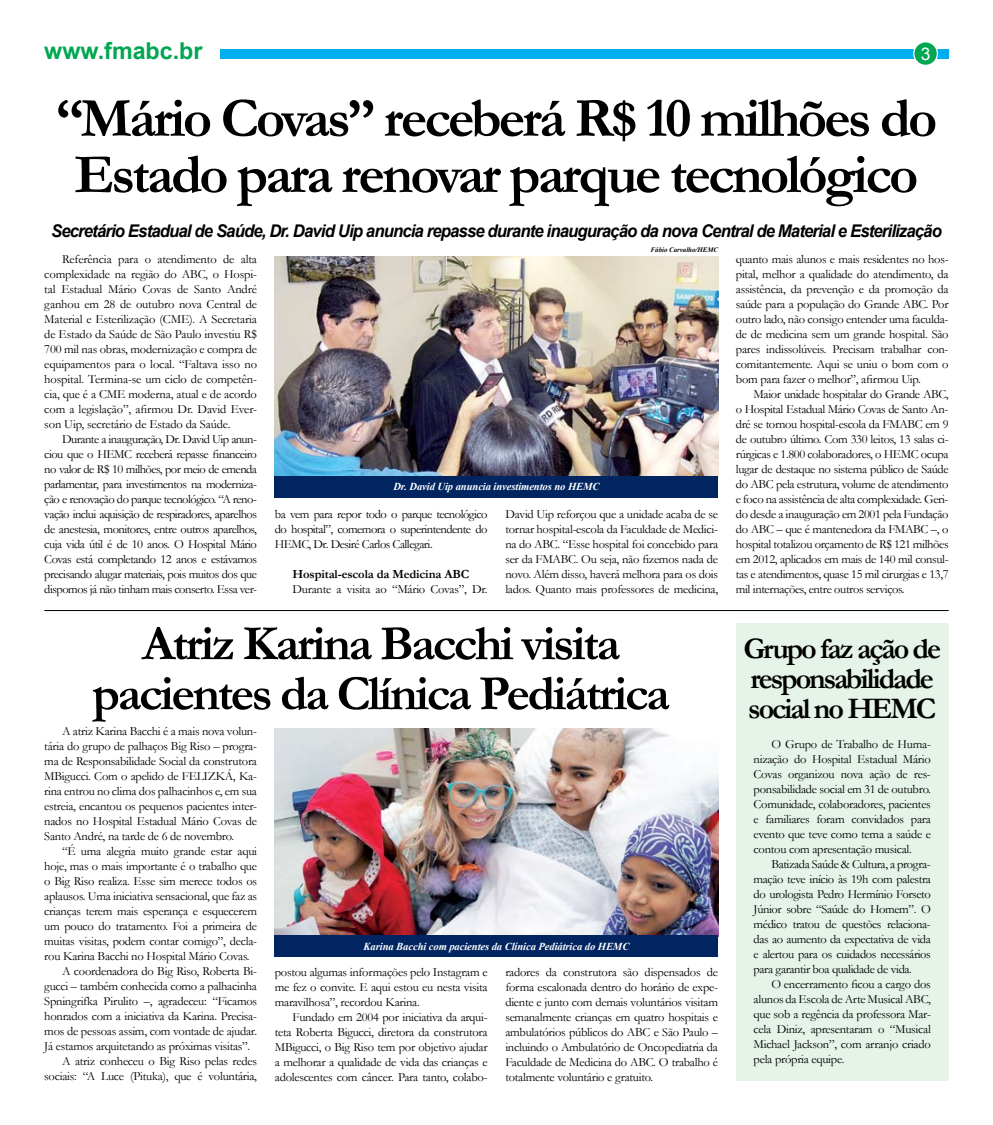
<style>
.page{position:relative;width:993px;height:1125px;background:#fff}
.page>*{position:absolute;margin:0;border:0;box-sizing:border-box;transform-origin:0 0}
.t1{font:700 56.25px/56.2px "Garamond";letter-spacing:-.05em;color:#000;text-align:center}
.t2{font:700 50px/50px "Garamond";letter-spacing:-.05em;color:#000;text-align:center}
.t3{font:700 30px/30px "Garamond";letter-spacing:-.07em;color:#000}
.t4{font:700 23.25px "Arial";color:#00a651}
.t5{font:italic 700 17.5px "Arial";letter-spacing:-.05em;color:#000;scale:.95 1}
.t6{font:17.5px "Arial";color:#fff}
.t7{font:12.5px/15px "Garamond";letter-spacing:-.02em;color:#000;text-align:justify}
.t8{font:700 12.5px "Garamond";letter-spacing:-.01em;color:#000}
.t9{font:italic 700 10.62px "Times New Roman";letter-spacing:-.01em;color:#fff}
.t10{font:italic 700 6.88px "Times New Roman";color:#000}
</style>
<div class="page">
<div style="left:220px;top:49px;width:728px;height:9px;background:#00aeef"></div>
<div style="left:913px;top:42px;width:24px;height:23px;background:#00a651;border-radius:50%"></div>
<div style="left:912px;top:41px;width:25px;height:25px;border:1px solid #fff;border-radius:50%"></div>
<div style="left:735px;top:623px;width:213px;height:458px;background:#e5f3e8"></div>
<img style="left:275px;top:728px;width:443px;height:208px">
<img style="left:275px;top:257px;width:443px;height:219px">
<div style="left:275px;top:936px;width:443px;height:21px;background:#002561"></div>
<div style="left:275px;top:476px;width:443px;height:21px;background:#002561"></div>
<hr style="left:44px;top:610px;width:904px;height:1px;background:#000">
<h3 class="t4" style="left:44px;top:35px;width:160px">www.fmabc.br</h3>
<h3 class="t6" style="left:920px;top:42px;width:11px">3</h3>
<h1 class="t1" style="left:56px;top:90px;width:882px">“Mário Covas” receberá R$ 10 milhões do<br>Estado para renovar parque tecnológico</h1>
<h3 class="t5" style="left:51px;top:219px;width:938px">Secretário Estadual de Saúde, Dr. David Uip anuncia repasse durante inauguração da nova Central de Material e Esterilização</h3>
<p class="t10" style="left:650px;top:245px;width:69px">Fábio Carvalho/HEMC</p>
<p class="t7" style="left:44px;top:251px;width:214px;text-indent:18px">Referência para o atendimento de alta complexidade na região do ABC, o Hospi&shy;tal Estadual Mário Covas de Santo André ganhou em 28 de outubro nova Central de Material e Esterilização (CME). A Secretaria de Estado da Saúde de São Paulo investiu R$ 700 mil nas obras, modernização e compra de equipamentos para o local. “Faltava isso no hospital. Termina-se um ciclo de competên&shy;cia, que é a CME moderna, atual e de acordo com a legislação”, afirmou Dr. David Ever&shy;son Uip, secretário de Estado da Saúde.</p>
<p class="t7" style="left:44px;top:431px;width:214px;text-indent:18px">Durante a inauguração, Dr. David Uip anun&shy;ciou que o HEMC receberá repasse financeiro no valor de R$ 10 milhões, por meio de emenda parlamentar, para investimentos na moderniza&shy;ção e renovação do parque tecnológico. “A reno&shy;vação inclui aquisição de respiradores, aparelhos de anestesia, monitores, entre outros aparelhos, cuja vida útil é de 10 anos. O Hospital Mário Covas está completando 12 anos e estávamos precisando alugar materiais, pois muitos dos que dispomos já não tinham mais conserto. Essa ver-</p>
<p class="t9" style="left:393px;top:479px;width:208px">Dr. David Uip anuncia investimentos no HEMC</p>
<p class="t7" style="left:275px;top:506px;width:214px">ba vem para repor todo o parque tecnológico do hospital”, comemora o superintendente do HEMC, Dr. Desiré Carlos Callegari.</p>
<p class="t8" style="left:292px;top:566px;width:178px">Hospital-escola da Medicina ABC</p>
<p class="t7" style="left:292px;top:581px;width:196px">Durante a visita ao “Mário Covas”, Dr.</p>
<p class="t7" style="left:505px;top:506px;width:214px">David Uip reforçou que a unidade acaba de se tornar hospital-escola da Faculdade de Medici&shy;na do ABC. “Esse hospital foi concebido para ser da FMABC. Ou seja, não fizemos nada de novo. Além disso, haverá melhora para os dois lados. Quanto mais professores de medicina,</p>
<p class="t7" style="left:735px;top:251px;width:214px">quanto mais alunos e mais residentes no hos&shy;pital, melhor a qualidade do atendimento, da assistência, da prevenção e da promoção da saúde para a população do Grande ABC. Por outro lado, não consigo entender uma faculda&shy;de de medicina sem um grande hospital. São pares indissolúveis. Precisam trabalhar con&shy;comitantemente. Aqui se uniu o bom com o bom para fazer o melhor”, afirmou Uip.</p>
<p class="t7" style="left:735px;top:386px;width:214px;text-indent:18px">Maior unidade hospitalar do Grande ABC, o Hospital Estadual Mário Covas de Santo An&shy;dré se tornou hospital-escola da FMABC em 9 de outubro último. Com 330 leitos, 13 salas ci&shy;rúrgicas e 1.800 colaboradores, o HEMC ocupa lugar de destaque no sistema público de Saúde do ABC pela estrutura, volume de atendimento e foco na assistência de alta complexidade. Geri&shy;do desde a inauguração em 2001 pela Fundação do ABC – que é mantenedora da FMABC –, o hospital totalizou orçamento de R$ 121 milhões em 2012, aplicados em mais de 140 mil consul&shy;tas e atendimentos, quase 15 mil cirurgias e 13,7 mil internações, entre outros serviços.</p>
<h2 class="t2" style="left:92px;top:619px;width:579px">Atriz Karina Bacchi visita pacientes da Clínica Pediátrica</h2>
<h3 class="t3" style="left:743px;top:633px;width:199px">Grupo faz ação de responsabilidade social no HEMC</h3>
<p class="t7" style="left:44px;top:723px;width:214px;text-indent:18px">A atriz Karina Bacchi é a mais nova volun&shy;tária do grupo de palhaços Big Riso – progra&shy;ma de Responsabilidade Social da construtora MBigucci. Com o apelido de FELIZKÁ, Ka&shy;rina entrou no clima dos palhacinhos e, em sua estreia, encantou os pequenos pacientes inter&shy;nados no Hospital Estadual Mário Covas de Santo André, na tarde de 6 de novembro.</p>
<p class="t7" style="left:62px;top:843px;width:196px">“É uma alegria muito grande estar aqui</p>
<p class="t7" style="left:44px;top:858px;width:214px">hoje, mas o mais importante é o trabalho que</p>
<p class="t7" style="left:44px;top:873px;width:214px">o Big Riso realiza. Esse sim merece todos os</p>
<p class="t7" style="left:44px;top:888px;width:214px">aplausos. Uma iniciativa sensacional, que faz as</p>
<p class="t7" style="left:44px;top:903px;width:214px">crianças terem mais esperança e esquecerem</p>
<p class="t7" style="left:44px;top:918px;width:214px">um pouco do tratamento. Foi a primeira de</p>
<p class="t7" style="left:44px;top:933px;width:214px">muitas visitas, podem contar comigo”, decla-</p>
<p class="t7" style="left:44px;top:948px;width:207px">rou Karina Bacchi no Hospital Mário Covas.</p>
<p class="t7" style="left:62px;top:963px;width:196px">A coordenadora do Big Riso, Roberta Bi-</p>
<p class="t7" style="left:44px;top:978px;width:214px">gucci – também conhecida como a palhacinha</p>
<p class="t7" style="left:44px;top:993px;width:214px">Spningrifka Pirulito –, agradeceu: “Ficamos</p>
<p class="t7" style="left:44px;top:1008px;width:214px">honrados com a iniciativa da Karina. Precisa-</p>
<p class="t7" style="left:44px;top:1023px;width:214px">mos de pessoas assim, com vontade de ajudar.</p>
<p class="t7" style="left:44px;top:1038px;width:207px">Já estamos arquitetando as próximas visitas”.</p>
<p class="t7" style="left:62px;top:1053px;width:196px">A atriz conheceu o Big Riso pelas redes</p>
<p class="t7" style="left:44px;top:1068px;width:214px">sociais: “A Luce (Pituka), que é voluntária,</p>
<p class="t9" style="left:363px;top:939px;width:267px">Karina Bacchi com pacientes da Clínica Pediátrica do HEMC</p>
<p class="t7" style="left:275px;top:964px;width:214px">postou algumas informações pelo Instagram e me fez o convite. E aqui estou eu nesta visita maravilhosa”, recordou Karina.</p>
<p class="t7" style="left:275px;top:1009px;width:214px;text-indent:18px">Fundado em 2004 por iniciativa da arqui&shy;teta Roberta Bigucci, diretora da construtora MBigucci, o Big Riso tem por objetivo ajudar a melhorar a qualidade de vida das crianças e adolescentes com câncer. Para tanto, colabo-</p>
<p class="t7" style="left:505px;top:964px;width:214px">radores da construtora são dispensados de forma escalonada dentro do horário de expe&shy;diente e junto com demais voluntários visitam semanalmente crianças em quatro hospitais e ambulatórios públicos do ABC e São Paulo – incluindo o Ambulatório de Oncopediatria da Faculdade de Medicina do ABC. O trabalho é totalmente voluntário e gratuito.</p>
<p class="t7" style="left:753px;top:736px;width:179px;text-indent:18px">O Grupo de Trabalho de Huma&shy;nização do Hospital Estadual Mário Covas organizou nova ação de res&shy;ponsabilidade social em 31 de outubro.<br>Comunidade, colaboradores, pacientes e familiares foram convidados para evento que teve como tema a saúde e contou com apresentação musical.</p>
<p class="t7" style="left:753px;top:856px;width:179px;text-indent:18px">Batizada Saúde &amp; Cultura, a progra&shy;mação teve início às 19h com palestra do urologista Pedro Hermínio Forseto Júnior sobre “Saúde do Homem”. O médico tratou de questões relaciona&shy;das ao aumento da expectativa de vida e alertou para os cuidados necessários para garantir boa qualidade de vida.</p>
<p class="t7" style="left:753px;top:976px;width:179px;text-indent:18px">O encerramento ficou a cargo dos alunos da Escola de Arte Musical ABC, que sob a regência da professora Mar&shy;cela Diniz, apresentaram o “Musical Michael Jackson”, com arranjo criado pela própria equipe.</p>
</div>
